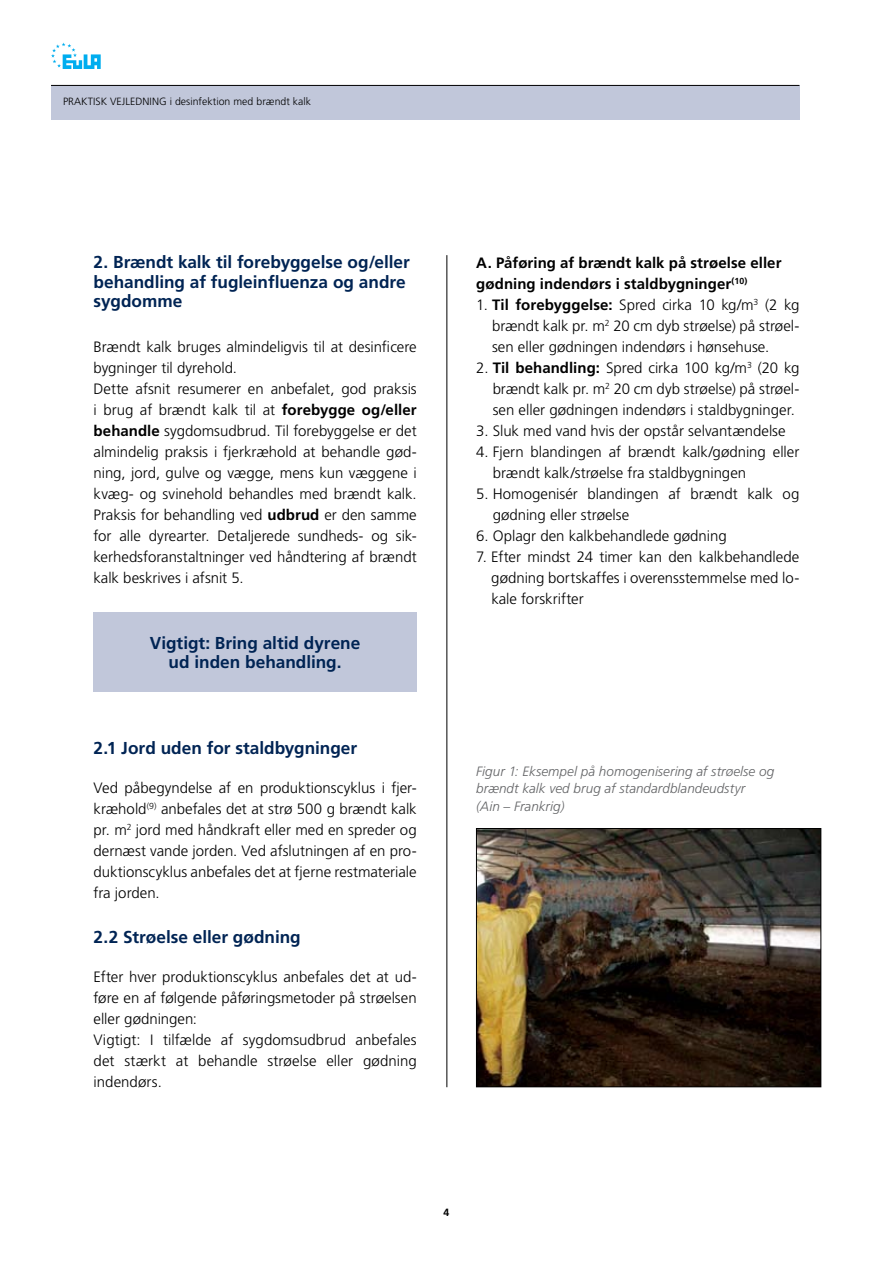
<style>
.page{position:relative;width:893px;height:1263px;background:#fff}
.page>*{position:absolute;margin:0;border:0;box-sizing:border-box;transform-origin:0 0}
.t1{font:700 17.25px/19.5px "Frutiger CE";color:#002454}
.t2{font:300 15px/21px "Frutiger CE";color:#000}
.t3{font:700 15px/21px "Frutiger CE";letter-spacing:.005em;color:#000}
.t4{font:italic 300 13.5px/17.2px "Frutiger CE";letter-spacing:.005em;color:#636466}
.t5{font:300 10.5px "Frutiger CE";letter-spacing:.005em;color:#000}
.s1{font-weight:700}
</style>
<div class="page">
<div style="left:51px;top:85px;width:748px;height:34px;background:#c1c7da"></div>
<svg style="left:51px;top:43px;width:50px;height:26px"></svg>
<hr style="left:51px;top:85px;width:748px;height:1px;background:#000">
<div style="left:94px;top:612px;width:323px;height:80px;background:#c1c7da"></div>
<hr style="left:446px;top:255px;width:1px;height:832px;background:#000">
<img style="left:478px;top:830px;width:341px;height:255px">
<div style="left:476px;top:828px;width:345px;height:259px;border:1px solid #000"></div>
<p class="t5" style="left:63px;top:95px;width:7px">praktiskvejlednin</p>
<p class="t5" style="left:159px;top:95px;width:154px">g i desinfektion med brændt kalk</p>
<p class="t1" style="left:94px;top:252px;width:318px">2. Brændt kalk til forebyggelse og/eller behandling af fugleinfluenza og andre sygdomme</p>
<p class="t2" style="left:94px;top:336px;width:325px">Brændt kalk bruges almindeligvis til at desinficere bygninger til dyrehold.<br>Dette afsnit resumerer en anbefalet, god praksis i brug af brændt kalk til at <span class="s1">forebygge og/eller behandle</span> sygdomsudbrud. Til forebyggelse er det almindelig praksis i fjerkræhold at behandle gød&shy;ning, jord, gulve og vægge, mens kun væggene i kvæg- og svinehold behandles med brændt kalk.<br>Praksis for behandling ved <span class="s1">udbrud</span> er den samme for alle dyrearter. Detaljerede sundheds- og sik&shy;kerhedsforanstaltninger ved håndtering af brændt kalk beskrives i afsnit 5.</p>
<p class="t1" style="left:150px;top:633px;width:212px;text-align:center">Vigtigt: Bring altid dyrene ud inden behandling.</p>
<p class="t1" style="left:94px;top:738px;width:265px">2.1 Jord uden for staldbygninger</p>
<p class="t2" style="left:94px;top:777px;width:325px;text-align:justify">Ved påbegyndelse af en produktionscyklus i fjer&shy;kræhold<sup>(9)</sup> anbefales det at strø 500 g brændt kalk pr. m<sup>2</sup> jord med håndkraft eller med en spreder og dernæst vande jorden. Ved afslutningen af en pro&shy;duktionscyklus anbefales det at fjerne restmateriale fra jorden.</p>
<p class="t1" style="left:94px;top:927px;width:209px">2.2 Strøelse eller gødning</p>
<p class="t2" style="left:94px;top:966px;width:325px">Efter hver produktionscyklus anbefales det at ud&shy;føre en af følgende påføringsmetoder på strøelsen eller gødningen:<br>Vigtigt: I tilfælde af sygdomsudbrud anbefales det stærkt at behandle strøelse eller gødning indendørs.</p>
<p class="t3" style="left:476px;top:252px;width:307px">A. Påføring af brændt kalk på strøelse eller gødning indendørs i staldbygninger<sup>(10)</sup></p>
<p class="t2" style="left:492px;top:294px;width:309px;text-align:justify;text-indent:-16px">1. <span class="s1">Til forebyggelse:</span> Spred cirka 10 kg/m<sup>3</sup> (2 kg brændt kalk pr. m<sup>2</sup> 20 cm dyb strøelse) på strøel&shy;sen eller gødningen indendørs i hønsehuse.</p>
<p class="t2" style="left:493px;top:357px;width:308px;text-align:justify;text-indent:-16px">2. <span class="s1">Til behandling:</span> Spred cirka 100 kg/m<sup>3</sup> (20 kg brændt kalk pr. m<sup>2</sup> 20 cm dyb strøelse) på strøel&shy;sen eller gødningen indendørs i staldbygninger.</p>
<p class="t2" style="left:476px;top:420px;width:311px">3. Sluk med vand hvis der opstår selvantændelse</p>
<p class="t2" style="left:493px;top:441px;width:308px;text-indent:-17px">4. Fjern blandingen af brændt kalk/gødning eller brændt kalk/strøelse fra staldbygningen</p>
<p class="t2" style="left:493px;top:483px;width:308px;text-indent:-16px">5. Homogenisér blandingen af brændt kalk og gødning eller strøelse</p>
<p class="t2" style="left:476px;top:525px;width:252px">6. Oplagr den kalkbehandlede gødning</p>
<p class="t2" style="left:491px;top:546px;width:310px;text-align:justify;text-indent:-15px">7. Efter mindst 24 timer kan den kalkbehandlede gødning bortskaffes i overensstemmelse med lo&shy;kale forskrifter</p>
<p class="t4" style="left:476px;top:762px;width:299px">Figur 1: Eksempel på homogenisering af strøelse og brændt kalk ved brug af standardblandeudstyr<br>(Ain – Frankrig)</p>
</div>
